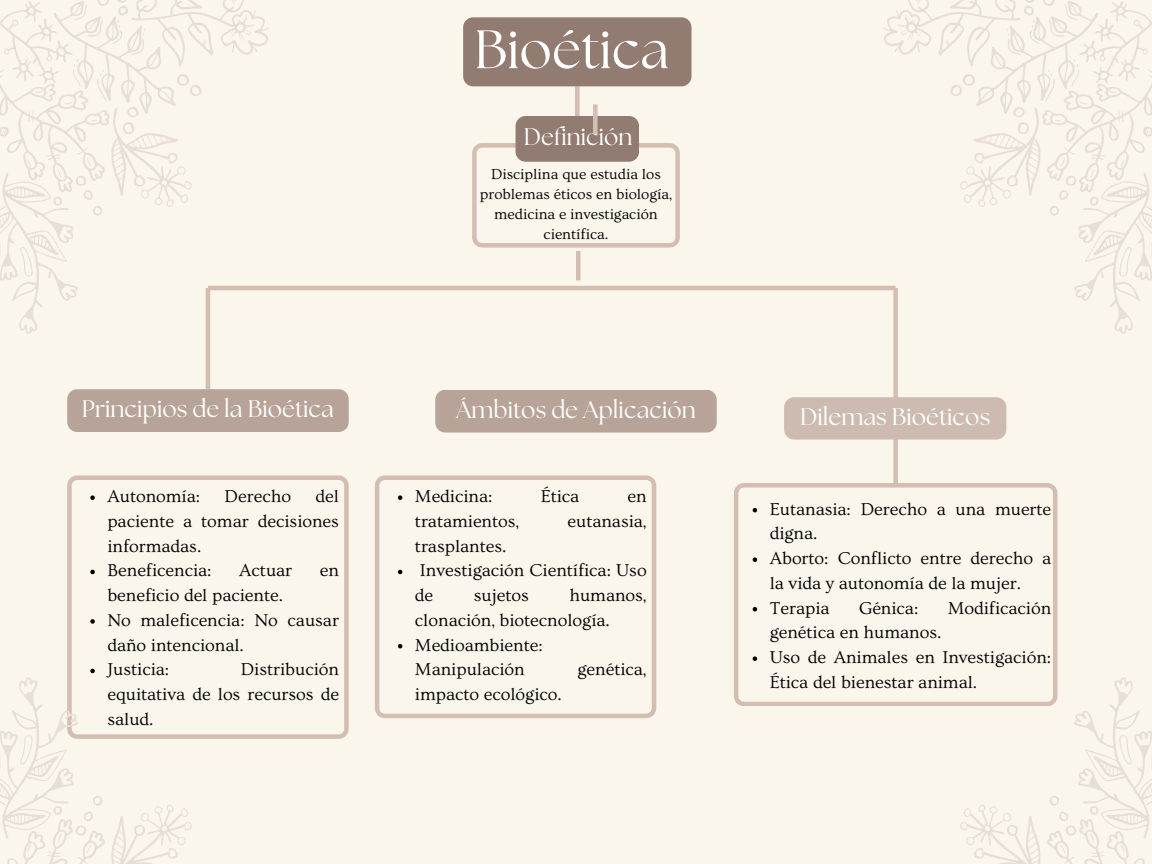
<style>
.page{position:relative;width:1152px;height:864px;background:#faf6eb}
.page>*{position:absolute;margin:0;border:0;box-sizing:border-box;transform-origin:0 0}
.t1{font:54px "The Seasons";color:#fff}
.t2{font:24px "The Seasons";color:#fff}
.t3{font:18px/24.8px "Ovo";color:#000}
.t4{font:15.15px/20.2px "Ovo";color:#000;text-align:center}
</style>
<div class="page">
<svg style="left:67px;top:475px;width:281px;height:264px"></svg>
<svg style="left:734px;top:483px;width:323px;height:223px"></svg>
<hr style="left:208px;top:286px;width:688px;height:4px;background:#d4bdb1">
<div style="left:575px;top:86px;width:5px;height:30px;background:#d4bdb1"></div>
<div style="left:463px;top:17px;width:228px;height:69px;background:#927b70"></div>
<div style="left:893px;top:288px;width:5px;height:195px;background:#d4bdb1"></div>
<hr style="left:206px;top:288px;width:4px;height:101px;background:#d4bdb1">
<svg style="left:472px;top:116px;width:208px;height:132px"></svg>
<div style="left:67px;top:389px;width:282px;height:43px;background:#b8a398"></div>
<div style="left:784px;top:397px;width:222px;height:43px;background:#cdbbb1"></div>
<svg style="left:0;top:0;width:272px;height:334px"></svg>
<svg style="left:880px;top:0;width:272px;height:334px"></svg>
<svg style="left:959px;top:677px;width:193px;height:187px"></svg>
<svg style="left:90px;top:495px;width:5px;height:5px"></svg>
<svg style="left:90px;top:570px;width:5px;height:4px"></svg>
<svg style="left:90px;top:619px;width:5px;height:5px"></svg>
<svg style="left:0;top:669px;width:193px;height:195px"></svg>
<svg style="left:753px;top:508px;width:4px;height:4px"></svg>
<svg style="left:753px;top:557px;width:4px;height:5px"></svg>
<svg style="left:753px;top:607px;width:4px;height:4px"></svg>
<svg style="left:753px;top:656px;width:4px;height:5px"></svg>
<svg style="left:375px;top:475px;width:281px;height:243px"></svg>
<div style="left:435px;top:390px;width:282px;height:43px;background:#b8a398"></div>
<svg style="left:398px;top:495px;width:4px;height:5px"></svg>
<svg style="left:398px;top:570px;width:4px;height:4px"></svg>
<svg style="left:398px;top:644px;width:4px;height:4px"></svg>
<div style="left:593px;top:104px;width:5px;height:30px;background:#d4bdb1"></div>
<hr style="left:576px;top:251px;width:4px;height:29px;background:#d4bdb1">
<p class="t1" style="left:474px;top:25px;width:196px">Bioética</p>
<p class="t2" style="left:524px;top:126px;width:110px">Definición</p>
<p class="t4" style="left:480px;top:164px;width:194px">Disciplina que estudia los problemas éticos en biología, medicina e investigación científica.</p>
<h2 class="t2" style="left:456px;top:399px;width:241px">Ámbitos de Aplicación</h2>
<h1 class="t2" style="left:82px;top:398px;width:254px">Principios de la Bioética</h1>
<p class="t2" style="left:800px;top:405px;width:192px">Dilemas Bioéticos</p>
<h2 class="t3" style="left:107px;top:484px;width:233px;text-align:justify;text-indent:208px">del paciente a tomar decisiones informadas.</h2>
<p class="t3" style="left:107px;top:559px;width:106px">Beneficencia:</p>
<p class="t3" style="left:239px;top:559px;width:55px">Actuar</p>
<p class="t3" style="left:320px;top:559px;width:21px">en</p>
<p class="t3" style="left:107px;top:583px;width:177px">beneficio del paciente.</p>
<p class="t3" style="left:107px;top:608px;width:233px">No maleficencia: No causar daño intencional.</p>
<p class="t3" style="left:107px;top:658px;width:63px">Justicia:</p>
<h2 class="t3" style="left:107px;top:484px;width:94px">Autonomía:</h2>
<h2 class="t3" style="left:225px;top:484px;width:68px">Derecho</h2>
<p class="t3" style="left:107px;top:658px;width:233px;text-align:justify;text-indent:133px">Distribución equitativa de los recursos de salud.</p>
<p class="t3" style="left:415px;top:484px;width:79px">Medicina:</p>
<p class="t3" style="left:541px;top:484px;width:40px">Ética</p>
<p class="t3" style="left:628px;top:484px;width:21px">en</p>
<p class="t3" style="left:415px;top:509px;width:106px">tratamientos,</p>
<p class="t3" style="left:567px;top:509px;width:81px">eutanasia,</p>
<p class="t3" style="left:415px;top:534px;width:93px">trasplantes.</p>
<p class="t3" style="left:415px;top:559px;width:233px">Investigación Científica: Uso de</p>
<p class="t3" style="left:415px;top:583px;width:233px;text-indent:154px">humanos, clonación, biotecnología.</p>
<p class="t3" style="left:415px;top:633px;width:129px">Medioambiente:<br>Manipulación</p>
<p class="t3" style="left:474px;top:583px;width:56px">sujetos</p>
<p class="t3" style="left:577px;top:658px;width:71px">genética,</p>
<p class="t3" style="left:415px;top:682px;width:148px">impacto ecológico.</p>
<p class="t3" style="left:770px;top:497px;width:283px">Eutanasia: Derecho a una muerte digna.</p>
<p class="t3" style="left:770px;top:546px;width:283px">Aborto: Conflicto entre derecho a la vida y autonomía de la mujer.</p>
<h2 class="t3" style="left:770px;top:596px;width:61px">Terapia</h2>
<h2 class="t3" style="left:859px;top:596px;width:61px">Génica:</h2>
<h2 class="t3" style="left:948px;top:596px;width:105px">Modificación</h2>
<h2 class="t3" style="left:770px;top:621px;width:173px">genética en humanos.</h2>
<h2 class="t3" style="left:770px;top:645px;width:283px">Uso de Animales en Investigación:<br>Ética del bienestar animal.</h2>
</div>
